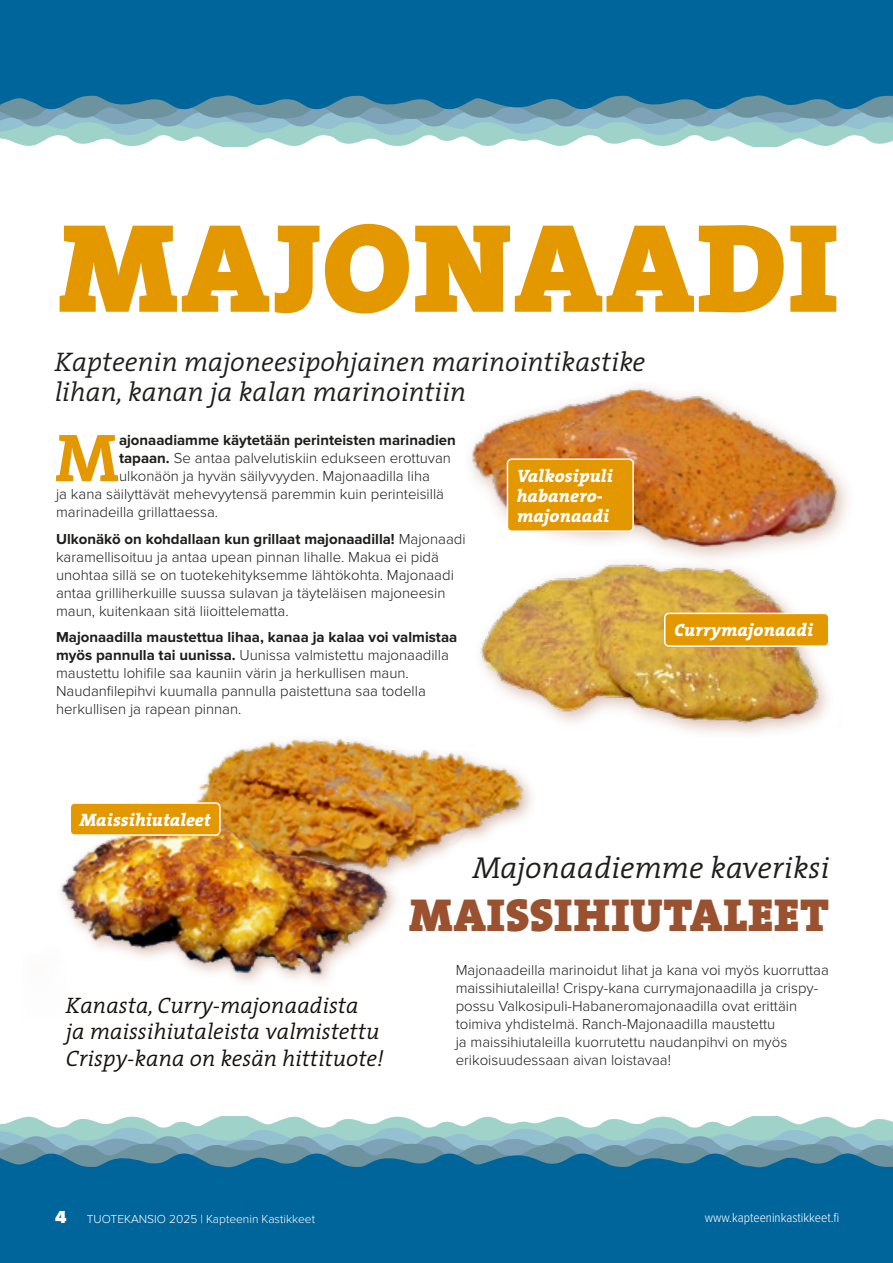
<style>
.page{position:relative;width:893px;height:1263px;background:#fff}
.page>*{position:absolute;margin:0;border:0;box-sizing:border-box;transform-origin:0 0}
.t1{font:900 127.5px "The Serif";letter-spacing:.015em;color:#e49800}
.leipis{font:700 68.4px "The Serif";color:#e49800}
.kuvaus{font:900 46.5px "The Serif";letter-spacing:.015em;color:#9a5130}
.leipis-2{font:italic 300 30.45px "The Serif";color:#1d1d1b}
.leipis-3{font:italic 300 27px/30px "The Serif";color:#1d1d1b}
.leipis-4{font:italic 300 22.5px/26.5px "The Serif";color:#131109}
.leipis-5{font:italic 800 18px/20px "The Serif";color:#fff}
.t2{font:900 18px "Proxima Nova";color:#fff}
.leipis-6{font:300 15px/18px "Proxima Nova";color:#1d1d1b}
.leipis-7{font:700 15px "Proxima Nova";color:#1d1d1b}
.t3{font:300 13.5px "Proxima Nova Cond";color:#fff}
.t4{font:300 12px "Proxima Nova";color:#fff}
.s1{font-weight:700}
</style>
<div class="page">
<svg style="left:18px;top:1116px;width:816px;height:3px"></svg>
<svg style="left:0;top:1119px;width:893px;height:12px;fill:#9fd3ca"></svg>
<svg style="left:0;top:1131px;width:893px;height:10px"></svg>
<svg style="left:0;top:1141px;width:893px;height:8px"></svg>
<svg style="left:0;top:1149px;width:893px;height:114px;fill:#00659a"></svg>
<img style="left:255px;top:738px;width:277px;height:123px">
<img style="left:61px;top:747px;width:364px;height:235px">
<div style="left:471px;top:555px;width:383px;height:201px;background:#fff"></div>
<img style="left:470px;top:606px;width:358px;height:141px">
<img style="left:470px;top:387px;width:378px;height:219px">
<div style="left:507px;top:459px;width:126px;height:72px;background:#e49800;border-radius:4px"></div>
<div style="left:507px;top:458px;width:127px;height:74px;border:2px solid #fff;border-radius:4px"></div>
<div style="left:665px;top:613px;width:164px;height:33px;background:#e49800;border-radius:4px"></div>
<div style="left:664px;top:613px;width:165px;height:34px;border:2px solid #fff;border-radius:4px"></div>
<svg style="left:16px;top:143px;width:869px;height:4px"></svg>
<svg style="left:0;top:131px;width:893px;height:12px;fill:#9fd3ca"></svg>
<svg style="left:0;top:122px;width:893px;height:9px;fill:#93c1ca"></svg>
<svg style="left:0;top:113px;width:893px;height:9px"></svg>
<svg style="left:0;top:0;width:893px;height:113px;fill:#00659a"></svg>
<div style="left:70px;top:803px;width:150px;height:32px;background:#e49800;border-radius:4px"></div>
<div style="left:70px;top:802px;width:151px;height:34px;border:2px solid #fff;border-radius:4px"></div>
<p class="t1" style="left:58px;top:160px;width:782px">MAJONAADI</p>
<p class="leipis-3" style="left:55px;top:346px;width:592px">Kapteenin majoneesipohjainen marinointikastike lihan, kanan ja kalan marinointiin</p>
<p class="leipis" style="left:55px;top:401px;width:66px">M</p>
<p class="leipis-7" style="left:119px;top:431px;width:338px">ajonaadiamme käytetään perinteisten marinadien</p>
<p class="leipis-6" style="left:119px;top:449px;width:334px"><span class="s1">tapaan.</span> Se antaa palvelutiskiin edukseen erottuvan</p>
<p class="leipis-6" style="left:119px;top:467px;width:312px">ulkonäön ja hyvän säilyvyyden. Majonaadilla liha</p>
<p class="leipis-6" style="left:56px;top:485px;width:390px">ja kana säilyttävät mehevyytensä paremmin kuin perinteisillä</p>
<p class="leipis-6" style="left:56px;top:503px;width:164px">marinadeilla grillattaessa.</p>
<p class="leipis-6" style="left:56px;top:530px;width:411px"><span class="s1">Ulkonäkö on kohdallaan kun grillaat majonaadilla!</span> Majonaadi karamellisoituu ja antaa upean pinnan lihalle. Makua ei pidä unohtaa sillä se on tuotekehityksemme lähtökohta. Majonaadi antaa grilliherkuille suussa sulavan ja täyteläisen majoneesin maun, kuitenkaan sitä liioittelematta.</p>
<p class="leipis-6" style="left:56px;top:628px;width:403px"><span class="s1">Majonaadilla maustettua lihaa, kanaa ja kalaa voi valmistaa myös pannulla tai uunissa.</span> Uunissa valmistettu majonaadilla maustettu lohifile saa kauniin värin ja herkullisen maun.<br>Naudanfilepihvi kuumalla pannulla paistettuna saa todella herkullisen ja rapean pinnan.</p>
<p class="leipis-5" style="left:517px;top:465px;width:98px">Valkosipuli habanero&shy;majonaadi</p>
<p class="leipis-5" style="left:674px;top:620px;width:141px">Currymajonaadi</p>
<p class="leipis-5" style="left:80px;top:809px;width:133px">Maissihiutaleet</p>
<p class="leipis-4" style="left:66px;top:991px;width:319px">Kanasta, Curry-majonaadista<br>ja maissihiutaleista valmistettu<br>Crispy-kana on kesän hittituote!</p>
<p class="leipis-2" style="left:473px;top:843px;width:358px">Majonaadiemme kaveriksi</p>
<p class="kuvaus" style="left:409px;top:875px;width:422px">MAISSIHIUTALEET</p>
<p class="leipis-6" style="left:456px;top:961px;width:375px">Majonaadeilla marinoidut lihat ja kana voi myös kuorruttaa maissihiutaleilla! Crispy-kana currymajonaadilla ja crispy&shy;possu Valkosipuli-Habaneromajonaadilla ovat erittäin toimiva yhdistelmä. Ranch-Majonaadilla maustettu<br>ja maissihiutaleilla kuorrutettu naudanpihvi on myös erikoisuudessaan aivan loistavaa!</p>
<p class="t2" style="left:55px;top:1206px;width:13px">4</p>
<p class="t4" style="left:87px;top:1212px;width:230px">TUOTEKANSIO 2025 | Kapteenin Kastikkeet</p>
<p class="t3" style="left:705px;top:1210px;width:136px">www.kapteeninkastikkeet.fi</p>
</div>
